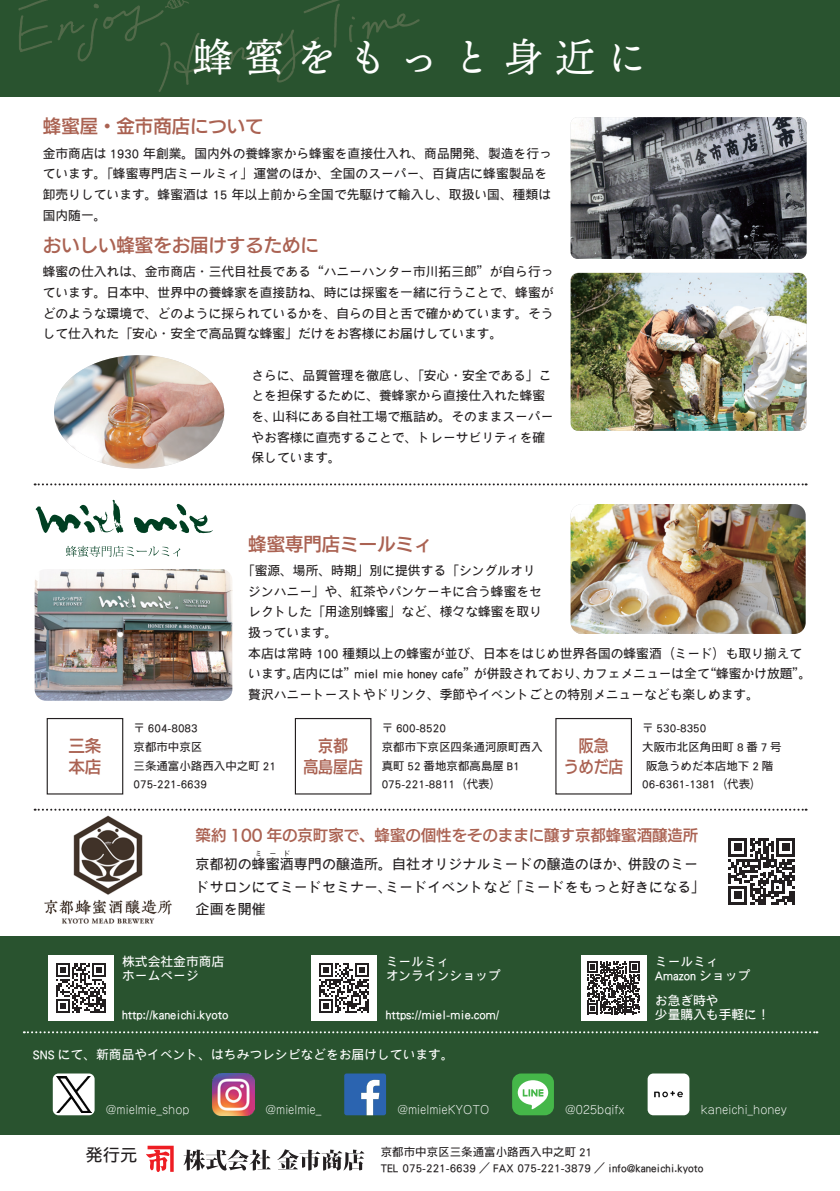
<style>
.page{position:relative;width:840px;height:1191px;background:#fff}
.page>*{position:absolute;margin:0;border:0;box-sizing:border-box;transform-origin:0 0}
.t1{font:39.8px "Ten Mincho Text";letter-spacing:.3em;color:#fff}
.t2{font:18.4px "UD Kakugo Large Pr 6 N DB";color:#aa6252}
.t3{font:17.4px "DF Gothic P Std W5";color:#231f20}
.t4{font:16.6px/21px "UD Kakugo Large Pr 6 N DB";color:#aa6252;text-align:center;scale:.9 1}
.t5{font:16.6px/21px "UD Kakugo Large Pr 6 N DB";color:#aa6252}
.t6{font:15.4px "UD Kakugo Large Pr 6 N DB";color:#aa6252}
.t7{font:14px/22.8px "DF Gothic P Std W5";color:#231f20}
.t8{font:12.8px/20.6px "DF Gothic P Std W5";color:#231f20}
.t9{font:12.8px/14.2px "DF Gothic P Std W5";color:#fff}
.t10{font:11.4px/18.6px "DF Gothic P Std W5";color:#231f20}
.t11{font:300 11.2px "Jun 101 Pro";color:#fff}
.t12{font:7px "DF Gothic P Std W5";color:#231f20}
</style>
<div class="page">
<div style="left:0;top:935px;width:839px;height:199px;background:#29532f"></div>
<svg style="left:183px;top:1149px;width:87px;height:21px"></svg>
<svg style="left:277px;top:1149px;width:87px;height:21px"></svg>
<svg style="left:146px;top:1145px;width:28px;height:27px"></svg>
<svg style="left:36px;top:500px;width:177px;height:34px"></svg>
<svg style="left:66px;top:546px;width:114px;height:11px"></svg>
<img style="left:35px;top:569px;width:197px;height:131px">
<img style="left:570px;top:117px;width:236px;height:142px">
<img style="left:570px;top:273px;width:236px;height:158px">
<img style="left:570px;top:504px;width:235px;height:130px">
<img style="left:54px;top:355px;width:170px;height:113px">
<div style="left:47px;top:718px;width:76px;height:76px;border:1px solid #231f20"></div>
<div style="left:295px;top:718px;width:76px;height:76px;border:1px solid #231f20"></div>
<div style="left:0;top:0;width:839px;height:96px;background:#29532f"></div>
<svg style="left:728px;top:838px;width:66px;height:66px"></svg>
<svg style="left:35px;top:483px;width:771px;height:2px"></svg>
<svg style="left:35px;top:808px;width:771px;height:2px"></svg>
<svg style="left:344px;top:1073px;width:42px;height:42px;background:#5280ba"></svg>
<img style="left:212px;top:1073px;width:42px;height:42px">
<div style="left:53px;top:1073px;width:42px;height:42px;background:#fff;border-radius:6px"></div>
<img style="left:56px;top:1076px;width:35px;height:36px">
<div style="left:512px;top:1073px;width:41px;height:42px;background:#45b749;border-radius:9px"></div>
<svg style="left:517px;top:1080px;width:31px;height:29px"></svg>
<div style="left:647px;top:1073px;width:42px;height:42px;background:#fff;border-radius:6px"></div>
<img style="left:654px;top:1091px;width:29px;height:7px">
<div style="left:48px;top:954px;width:66px;height:66px;background:#fff"></div>
<svg style="left:56px;top:963px;width:50px;height:49px"></svg>
<div style="left:311px;top:954px;width:66px;height:66px;background:#fff"></div>
<svg style="left:319px;top:963px;width:50px;height:49px"></svg>
<div style="left:580px;top:954px;width:66px;height:66px;background:#fff"></div>
<svg style="left:587px;top:961px;width:52px;height:53px"></svg>
<svg style="left:24px;top:1031px;width:793px;height:2px"></svg>
<svg style="left:18px;top:0;width:401px;height:92px"></svg>
<img style="left:44px;top:815px;width:128px;height:108px">
<h1 class="t1" style="left:193px;top:35px;width:455px">蜂蜜をもっと身近に</h1>
<h2 class="t2" style="left:43px;top:116px;width:222px">蜂蜜屋・金市商店について</h2>
<p class="t8" style="left:43px;top:143px;width:510px">金市商店は 1930 年創業。国内外の養蜂家から蜂蜜を直接仕入れ、商品開発、製造を行っています。「蜂蜜専門店ミールミィ」運営のほか、全国のスーパー、百貨店に蜂蜜製品を卸売りしています。蜂蜜酒は 15 年以上前から全国で先駆けて輸入し、取扱い国、種類は国内随一。</p>
<h2 class="t2" style="left:43px;top:235px;width:277px">おいしい蜂蜜をお届けするために</h2>
<p class="t8" style="left:43px;top:261px;width:512px;text-align:justify">蜂蜜の仕入れは、金市商店・三代目社⾧である“ハニーハンター市川拓三郎”が自ら行っています。日本中、世界中の養蜂家を直接訪ね、時には採蜜を一緒に行うことで、蜂蜜がどのような環境で、どのように採られているかを、自らの目と舌で確かめています。そうして仕入れた「安心・安全で高品質な蜂蜜」だけをお客様にお届けしています。</p>
<p class="t8" style="left:251px;top:364px;width:303px">さらに、品質管理を徹底し、「安心・安全である」ことを担保するために、養蜂家から直接仕入れた蜂蜜を、山科にある自社工場で瓶詰め。そのままスーパーやお客様に直売することで、トレーサビリティを確保しています。</p>
<h2 class="t2" style="left:248px;top:533px;width:185px">蜂蜜専門店ミールミィ</h2>
<p class="t8" style="left:248px;top:560px;width:564px;text-indent:-6px">「蜜源、場所、時期」別に提供する「シングルオリ<br>ジンハニー」や、紅茶やパンケーキに合う蜂蜜をセ<br>レクトした「用途別蜂蜜」など、様々な蜂蜜を取り<br>扱っています。<br>本店は常時 100 種類以上の蜂蜜が並び、日本をはじめ世界各国の蜂蜜酒（ミード）も取り揃えています。店内には”miel mie honey cafe”が併設されており、カフェメニューは全て“蜂蜜かけ放題”。贅沢ハニートーストやドリンク、季節やイベントごとの特別メニューなども楽しめます。</p>
<p class="t10" style="left:133px;top:719px;width:144px">〒 604-8083<br>京都市中京区<br>三条通富小路西入中之町 21<br>075-221-6639</p>
<p class="t10" style="left:381px;top:719px;width:162px">〒 600-8520<br>京都市下京区四条通河原町西入真町 52 番地京都高島屋 B1<br>075-221-8811（代表）</p>
<p class="t10" style="left:641px;top:719px;width:66px">〒 530-8350</p>
<p class="t5" style="left:68px;top:736px;width:35px">三条本店</p>
<p class="t4" style="left:303px;top:736px;width:68px">京都<br>高島屋店</p>
<p class="t4" style="left:563px;top:736px;width:68px">阪急<br>うめだ店</p>
<p class="t10" style="left:641px;top:737px;width:141px">大阪市北区角田町 8 番 7 号</p>
<p class="t10" style="left:645px;top:756px;width:129px">阪急うめだ本店地下 2 階</p>
<p class="t10" style="left:641px;top:774px;width:121px">06-6361-1381（代表）</p>
<p class="t6" style="left:195px;top:826px;width:504px">築約 100 年の京町家で、蜂蜜の個性をそのままに醸す京都蜂蜜酒醸造所</p>
<p class="t7" style="left:195px;top:852px;width:504px">京都初の蜂蜜酒専門の醸造所。自社オリジナルミードの醸造のほか、併設のミー</p>
<p class="t12" style="left:255px;top:849px;width:37px">ミード</p>
<p class="t7" style="left:195px;top:875px;width:511px">ドサロンにてミードセミナー、ミードイベントなど「ミードをもっと好きになる」企画を開催</p>
<p class="t9" style="left:122px;top:953px;width:104px">株式会社金市商店ホームページ</p>
<p class="t9" style="left:385px;top:953px;width:116px">ミールミィ<br>オンラインショップ</p>
<p class="t9" style="left:654px;top:953px;width:97px">ミールミィ<br>Amazon ショップ</p>
<p class="t9" style="left:122px;top:1007px;width:108px">http://kaneichi.kyoto</p>
<p class="t9" style="left:385px;top:1007px;width:115px">https://miel-mie.com/</p>
<p class="t9" style="left:33px;top:1046px;width:422px">SNS にて、新商品やイベント、はちみつレシピなどをお届けしています。</p>
<p class="t9" style="left:654px;top:992px;width:116px">お急ぎ時や<br>少量購入も手軽に！</p>
<p class="t11" style="left:106px;top:1100px;width:85px">@mielmie_shop</p>
<p class="t11" style="left:265px;top:1100px;width:57px">@mielmie_</p>
<p class="t11" style="left:397px;top:1100px;width:93px">@mielmieKYOTO</p>
<p class="t11" style="left:565px;top:1100px;width:61px">@025bqifx</p>
<p class="t11" style="left:700px;top:1100px;width:88px">kaneichi_honey</p>
<h3 class="t3" style="left:85px;top:1145px;width:53px">発行元</h3>
<p class="t10" style="left:380px;top:1143px;width:324px;line-height:16.8px">京都市中京区三条通富小路西入中之町 21<br>TEL 075-221-6639 ／ FAX 075-221-3879 ／ info@kaneichi.kyoto</p>
</div>
